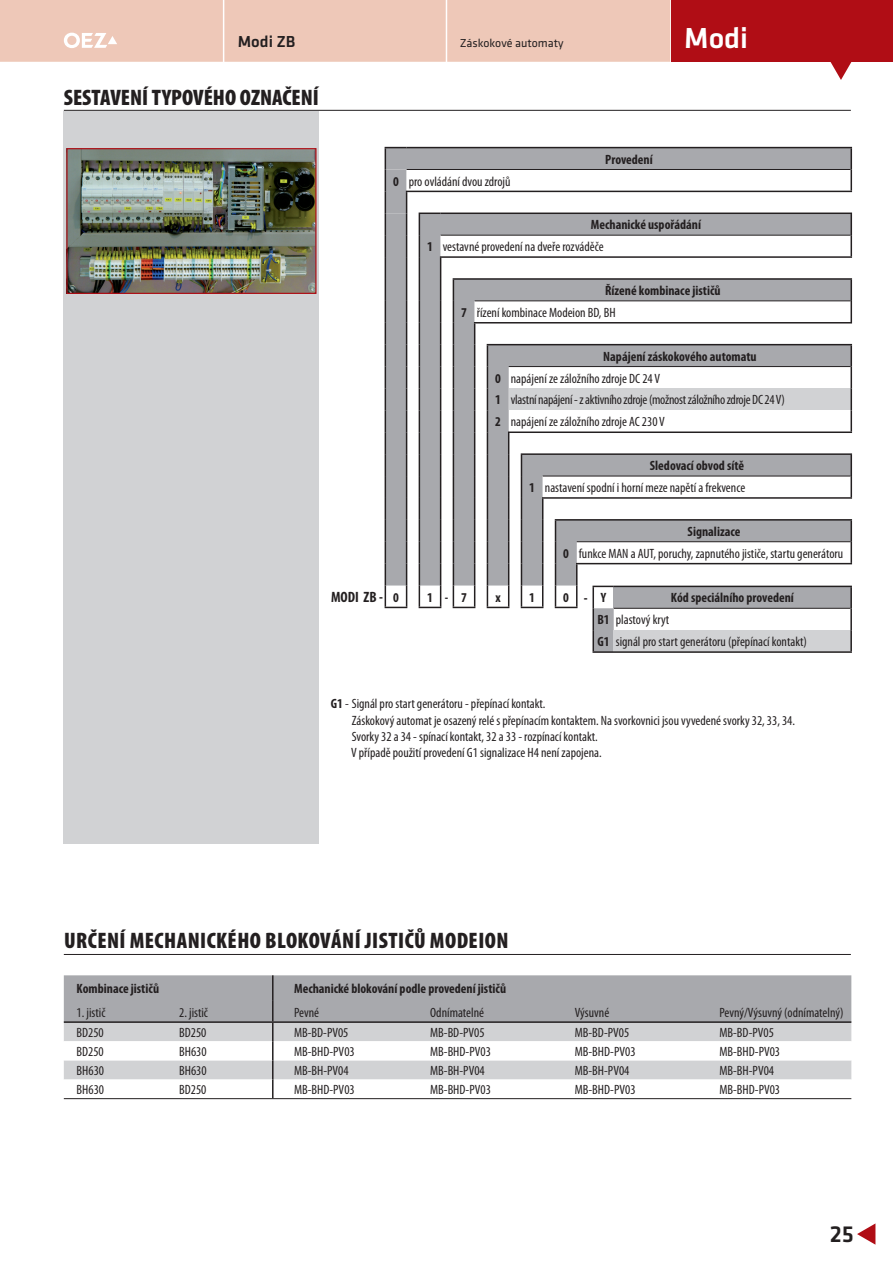
<style>
.page{position:relative;width:893px;height:1263px;background:#fff}
.page>*{position:absolute;margin:0;border:0;box-sizing:border-box;transform-origin:0 0}
.t1{font:500 30px "Klavika";color:#fff}
.t2{font:500 24px "Klavika";color:#231f20}
.t3{font:900 condensed 22.5px "Myriad Pro";letter-spacing:.02em;color:#231f20}
.t4{font:900 condensed 22.5px "Myriad Pro";color:#231f20}
.t5{font:500 16.5px "Klavika";color:#231f20}
.t6{font:700 condensed 15px "Myriad Pro";color:#231f20}
.t7{font:condensed 13.5px/21.9px "Myriad Pro";color:#231f20}
.t8{font:condensed 13.5px/21.9px "Myriad Pro";letter-spacing:-.02em;color:#231f20}
.t9{font:700 condensed 13.5px "Myriad Pro";color:#231f20}
.t10{font:12px "Klavika";color:#231f20}
.s1{font-weight:700}
.s2{font-size:13.5px}
.s3{font-size:15px}
</style>
<div class="page">
<div style="left:64px;top:111px;width:255px;height:732px;background:#d1d2d4"></div>
<div style="left:671px;top:0;width:221px;height:62px;background:#b00d15"></div>
<svg style="left:830px;top:62px;width:21px;height:18px"></svg>
<svg style="left:857px;top:1223px;width:18px;height:22px"></svg>
<div style="left:0;top:0;width:670px;height:62px;background:#eec8b8"></div>
<hr style="left:64px;top:110px;width:786px;height:1px;background:#231f20">
<img style="left:68px;top:150px;width:246px;height:142px">
<div style="left:66px;top:148px;width:250px;height:146px;border:1px solid #b00d15"></div>
<svg style="left:386px;top:148px;width:465px;height:438px"></svg>
<svg style="left:441px;top:170px;width:410px;height:328px"></svg>
<div style="left:508px;top:388px;width:343px;height:22px;background:#d1d2d4"></div>
<hr style="left:440px;top:213px;width:412px;height:1px;background:#231f20">
<hr style="left:440px;top:256px;width:412px;height:2px;background:#231f20">
<hr style="left:452px;top:278px;width:400px;height:2px;background:#231f20">
<hr style="left:452px;top:280px;width:2px;height:21px;background:#231f20">
<hr style="left:452px;top:301px;width:2px;height:22px;background:#231f20">
<hr style="left:452px;top:323px;width:2px;height:22px;background:#231f20">
<hr style="left:474px;top:322px;width:378px;height:2px;background:#231f20">
<hr style="left:486px;top:344px;width:366px;height:1px;background:#231f20">
<hr style="left:486px;top:345px;width:2px;height:22px;background:#231f20">
<hr style="left:486px;top:367px;width:2px;height:21px;background:#231f20">
<hr style="left:486px;top:388px;width:2px;height:22px;background:#231f20">
<hr style="left:486px;top:410px;width:2px;height:22px;background:#231f20">
<hr style="left:486px;top:432px;width:2px;height:22px;background:#231f20">
<hr style="left:508px;top:432px;width:344px;height:1px;background:#231f20">
<hr style="left:520px;top:453px;width:332px;height:2px;background:#231f20">
<hr style="left:520px;top:455px;width:2px;height:21px;background:#231f20">
<hr style="left:520px;top:476px;width:2px;height:22px;background:#231f20">
<hr style="left:520px;top:498px;width:2px;height:22px;background:#231f20">
<hr style="left:542px;top:497px;width:310px;height:2px;background:#231f20">
<hr style="left:554px;top:519px;width:298px;height:2px;background:#231f20">
<hr style="left:554px;top:521px;width:2px;height:21px;background:#231f20">
<hr style="left:554px;top:542px;width:2px;height:22px;background:#231f20">
<hr style="left:576px;top:563px;width:276px;height:1px;background:#231f20">
<hr style="left:850px;top:521px;width:2px;height:21px;background:#231f20">
<hr style="left:850px;top:455px;width:2px;height:21px;background:#231f20">
<hr style="left:850px;top:476px;width:2px;height:21px;background:#231f20">
<hr style="left:850px;top:345px;width:2px;height:22px;background:#231f20">
<hr style="left:850px;top:367px;width:2px;height:21px;background:#231f20">
<hr style="left:850px;top:388px;width:2px;height:22px;background:#231f20">
<hr style="left:850px;top:410px;width:2px;height:22px;background:#231f20">
<hr style="left:850px;top:280px;width:2px;height:21px;background:#231f20">
<hr style="left:850px;top:301px;width:2px;height:21px;background:#231f20">
<hr style="left:850px;top:148px;width:2px;height:21px;background:#231f20">
<hr style="left:850px;top:169px;width:2px;height:22px;background:#231f20">
<hr style="left:850px;top:214px;width:2px;height:21px;background:#231f20">
<hr style="left:850px;top:235px;width:2px;height:21px;background:#231f20">
<svg style="left:384px;top:147px;width:22px;height:1px"></svg>
<hr style="left:384px;top:148px;width:2px;height:21px;background:#231f20">
<hr style="left:406px;top:147px;width:446px;height:1px;background:#231f20">
<hr style="left:508px;top:366px;width:342px;height:1px;background:#231f20">
<svg style="left:520px;top:499px;width:23px;height:109px"></svg>
<svg style="left:486px;top:433px;width:23px;height:175px;background:#a4a4a7"></svg>
<svg style="left:452px;top:324px;width:23px;height:284px;background:#a0a1a4"></svg>
<svg style="left:384px;top:169px;width:57px;height:439px"></svg>
<hr style="left:850px;top:542px;width:2px;height:21px;background:#231f20">
<svg style="left:554px;top:564px;width:23px;height:44px"></svg>
<hr style="left:406px;top:191px;width:446px;height:1px;background:#231f20">
<hr style="left:542px;top:476px;width:308px;height:1px;background:#231f20">
<hr style="left:474px;top:301px;width:376px;height:1px;background:#231f20">
<hr style="left:440px;top:235px;width:410px;height:1px;background:#231f20">
<hr style="left:406px;top:169px;width:444px;height:1px;background:#231f20">
<hr style="left:576px;top:541px;width:274px;height:1px;background:#231f20">
<div style="left:613px;top:586px;width:238px;height:22px;background:#a8a9ad"></div>
<svg style="left:594px;top:608px;width:19px;height:43px"></svg>
<div style="left:613px;top:630px;width:238px;height:22px;background:#d1d2d4"></div>
<hr style="left:592px;top:608px;width:2px;height:22px;background:#231f20">
<hr style="left:592px;top:630px;width:2px;height:21px;background:#231f20">
<svg style="left:592px;top:586px;width:21px;height:1px"></svg>
<hr style="left:592px;top:587px;width:2px;height:21px;background:#231f20">
<hr style="left:592px;top:651px;width:259px;height:2px;background:#231f20">
<hr style="left:613px;top:586px;width:238px;height:1px;background:#231f20">
<svg style="left:850px;top:587px;width:1px;height:64px"></svg>
<hr style="left:613px;top:608px;width:237px;height:1px;background:#231f20">
<hr style="left:64px;top:954px;width:786px;height:1px;background:#231f20">
<svg style="left:64px;top:975px;width:787px;height:123px"></svg>
<hr style="left:64px;top:1021px;width:787px;height:2px;background:#231f20">
<hr style="left:64px;top:1098px;width:787px;height:1px;background:#231f20">
<p class="t5" style="left:238px;top:36px;width:59px">Modi ZB</p>
<p class="t10" style="left:460px;top:36px;width:105px">Záskokové automaty</p>
<h3 class="t4" style="left:64px;top:84px;width:256px">SESTAVENÍ TYPOVÉHO OZNAČENÍ</h3>
<h1 class="t1" style="left:684px;top:26px;width:65px">Modi</h1>
<p class="t9" style="left:605px;top:154px;width:49px">Provedení</p>
<p class="t7" style="left:393px;top:171px;width:119px"><span class="s1">0</span> pro ovládání dvou zdrojů</p>
<p class="t7" style="left:427px;top:215px;width:275px;text-indent:164px"><span class="s1">Mechanické uspořádání<br>1</span> vestavné provedení na dveře rozváděče</p>
<p class="t7" style="left:461px;top:280px;width:261px;text-indent:144px"><span class="s1">Řízené kombinace jističů<br>7</span> řízení kombinace Modeion BD, BH</p>
<p class="t8" style="left:495px;top:346px;width:291px;text-indent:108px"><span class="s1">Napájení záskokového automatu<br>0</span> napájení ze záložního zdroje DC 24 V<br><span class="s1">1</span> vlastní napájení - z aktivního zdroje (možnost záložního zdroje DC 24 V)<br><span class="s1">2</span> napájení ze záložního zdroje AC 230 V</p>
<p class="t7" style="left:529px;top:456px;width:217px;text-align:right"><span class="s1">Sledovací obvod sítě<br>1</span> nastavení spodní i horní meze napětí a frekvence</p>
<p class="t7" style="left:563px;top:521px;width:281px;text-indent:124px"><span class="s1">Signalizace<br>0</span> funkce MAN a AUT, poruchy, zapnutého jističe, startu generátoru</p>
<p class="t6" style="left:331px;top:591px;width:69px">MODI ZB - <span class="s2">0</span></p>
<p class="t9" style="left:427px;top:592px;width:41px">1 - 7</p>
<p class="t9" style="left:495px;top:592px;width:7px">x</p>
<p class="t9" style="left:529px;top:592px;width:7px">1</p>
<p class="t9" style="left:563px;top:592px;width:44px">0<span class="s3">-</span>Y</p>
<p class="t9" style="left:671px;top:593px;width:125px">Kód speciálního provedení</p>
<p class="t7" style="left:597px;top:610px;width:211px"><span class="s1">B1</span> plastový kryt<br><span class="s1">G1</span> signál pro start generátoru (přepínací kontakt)</p>
<p class="t7" style="left:351px;top:697px;width:445px;line-height:16.2px;text-indent:-20px"><span class="s1">G1</span> - Signál pro start generátoru - přepínací kontakt.<br>Záskokový automat je osazený relé s přepínacím kontaktem. Na svorkovnici jsou vyvedené svorky 32, 33, 34.<br>Svorky 32 a 34 - spínací kontakt, 32 a 33 - rozpínací kontakt.<br>V případě použití provedení G1 signalizace H4 není zapojena.</p>
<h3 class="t3" style="left:64px;top:927px;width:446px">URČENÍ MECHANICKÉHO BLOKOVÁNÍ JISTIČŮ MODEION</h3>
<p class="t9" style="left:77px;top:984px;width:84px">Kombinace jističů</p>
<p class="t9" style="left:294px;top:984px;width:213px">Mechanické blokování podle provedení jističů</p>
<p class="t7" style="left:77px;top:1002px;width:30px">1. jistič</p>
<p class="t7" style="left:179px;top:1002px;width:30px">2. jistič</p>
<p class="t7" style="left:294px;top:1002px;width:27px">Pevné</p>
<p class="t7" style="left:430px;top:1002px;width:55px">Odnímatelné</p>
<p class="t7" style="left:575px;top:1002px;width:36px">Výsuvné</p>
<p class="t7" style="left:719px;top:1002px;width:125px">Pevný/Výsuvný (odnímatelný)</p>
<p class="t7" style="left:77px;top:1022px;width:29px">BD250</p>
<p class="t7" style="left:179px;top:1022px;width:29px">BD250</p>
<p class="t7" style="left:294px;top:1022px;width:56px">MB-BD-PV05</p>
<p class="t7" style="left:430px;top:1022px;width:56px">MB-BD-PV05</p>
<p class="t7" style="left:575px;top:1022px;width:56px">MB-BD-PV05</p>
<p class="t7" style="left:719px;top:1022px;width:56px">MB-BD-PV05</p>
<p class="t7" style="left:77px;top:1041px;width:29px">BD250</p>
<p class="t7" style="left:179px;top:1041px;width:29px">BH630</p>
<p class="t7" style="left:294px;top:1041px;width:62px">MB-BHD-PV03</p>
<p class="t7" style="left:430px;top:1041px;width:62px">MB-BHD-PV03</p>
<p class="t7" style="left:575px;top:1041px;width:62px">MB-BHD-PV03</p>
<p class="t7" style="left:719px;top:1041px;width:62px">MB-BHD-PV03</p>
<p class="t7" style="left:77px;top:1060px;width:29px">BH630</p>
<p class="t7" style="left:179px;top:1060px;width:29px">BH630</p>
<p class="t7" style="left:294px;top:1060px;width:56px">MB-BH-PV04</p>
<p class="t7" style="left:430px;top:1060px;width:56px">MB-BH-PV04</p>
<p class="t7" style="left:575px;top:1060px;width:56px">MB-BH-PV04</p>
<p class="t7" style="left:719px;top:1060px;width:56px">MB-BH-PV04</p>
<p class="t7" style="left:77px;top:1080px;width:29px">BH630</p>
<p class="t7" style="left:179px;top:1080px;width:29px">BD250</p>
<p class="t7" style="left:294px;top:1080px;width:62px">MB-BHD-PV03</p>
<p class="t7" style="left:430px;top:1080px;width:62px">MB-BHD-PV03</p>
<p class="t7" style="left:575px;top:1080px;width:62px">MB-BHD-PV03</p>
<p class="t7" style="left:719px;top:1080px;width:62px">MB-BHD-PV03</p>
<h2 class="t2" style="left:829px;top:1225px;width:26px">25</h2>
</div>
